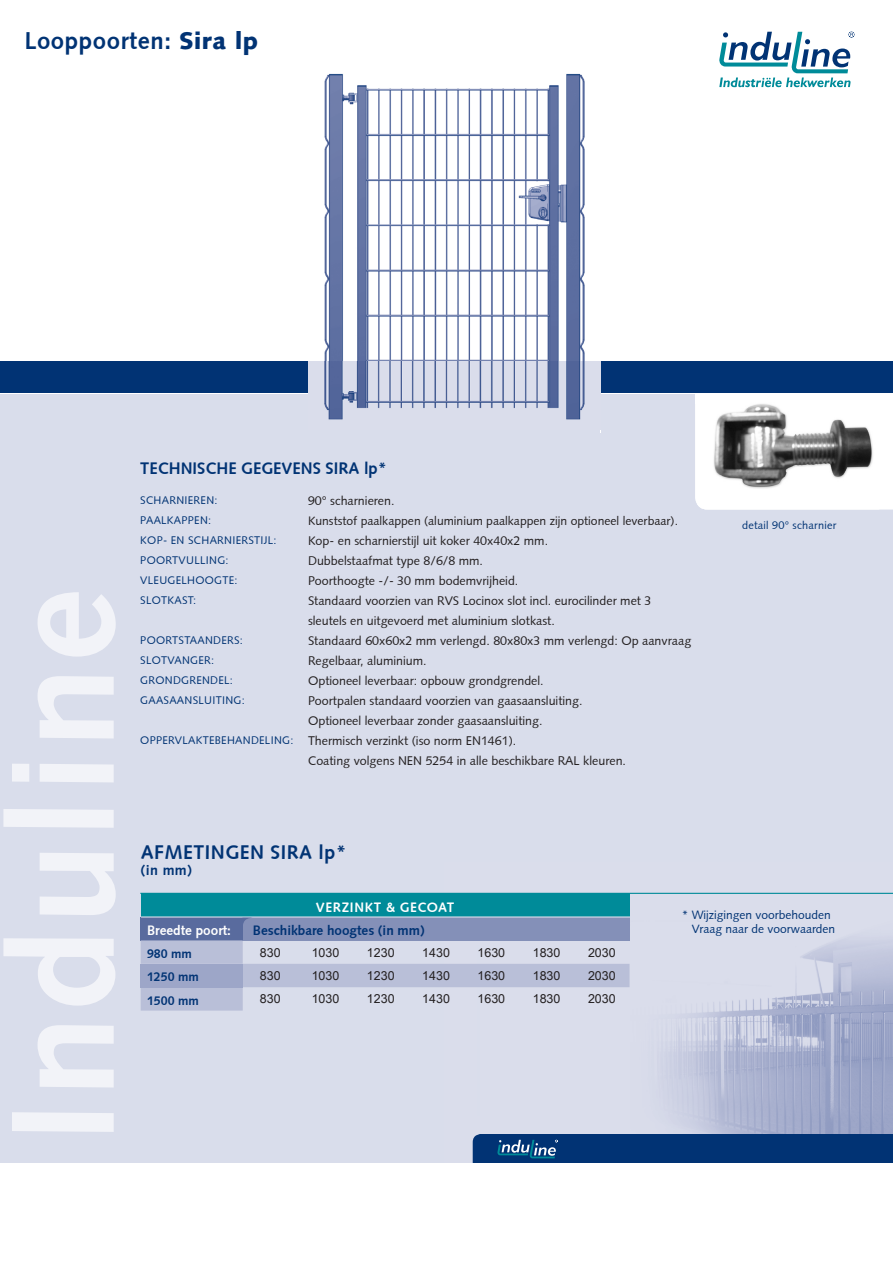
<style>
.page{position:relative;width:893px;height:1263px;background:#fff}
.page>*{position:absolute;margin:0;border:0;box-sizing:border-box;transform-origin:0 0}
.t1{font:700 147px "Syntax";letter-spacing:.03em;color:#f2f3f8}
.t2{font:700 24px "Syntax";letter-spacing:.025em;color:#013374}
.t3{font:700 19.5px "Syntax";letter-spacing:.025em;color:#013374}
.t4{font:700 16.5px "Syntax";color:#013374}
.t5{font:700 14.25px "Syntax";color:#013374}
.t6{font:700 13.5px "Syntax";color:#013374}
.t7{font:700 13.5px "Syntax";letter-spacing:.045em;color:#fff}
.t8{font:700 13.5px "Syntax";letter-spacing:.005em;color:#fff}
.t9{font:12.45px "Syntax";color:#231f20}
.t10{font:12.45px "Arial";color:#231f20}
.t11{font:700 12.45px "Syntax";color:#013374}
.t12{font:12.15px "Syntax";color:#231f20}
.t13{font:12px "Syntax";color:#013374}
.t14{font:10.95px "Syntax";letter-spacing:.025em;color:#013374}
.s1{font-weight:900}
</style>
<div class="page">
<div style="left:0;top:394px;width:893px;height:797px;background:#d9ddeb"></div>
<img style="left:444px;top:892px;width:449px;height:271px">
<svg style="left:719px;top:32px;width:135px;height:55px"></svg>
<hr style="left:478px;top:945px;width:1px;height:170px;background:#d9ddeb">
<div style="left:879px;top:394px;width:14px;height:115px;background:#fff"></div>
<img style="left:695px;top:394px;width:184px;height:115px">
<div style="left:695px;top:387px;width:21px;height:17px;background:#fff"></div>
<div style="left:0;top:361px;width:893px;height:32px;background:#013374"></div>
<div style="left:473px;top:1134px;width:420px;height:29px;background:#013374"></div>
<div style="left:0;top:1163px;width:893px;height:100px;background:#fff"></div>
<img style="left:324px;top:73px;width:261px;height:288px">
<img style="left:308px;top:361px;width:292px;height:59px">
<div style="left:141px;top:894px;width:489px;height:23px;background:#008b99"></div>
<div style="left:141px;top:917px;width:102px;height:23px;background:#596b9e"></div>
<div style="left:243px;top:917px;width:387px;height:23px;background:#8490b8"></div>
<svg style="left:141px;top:940px;width:489px;height:70px"></svg>
<div style="left:141px;top:964px;width:102px;height:23px;background:#9da6c8"></div>
<hr style="left:141px;top:916px;width:489px;height:1px;background:#d9ddeb">
<svg style="left:243px;top:917px;width:10px;height:7px"></svg>
<hr style="left:140px;top:893px;width:753px;height:1px;background:#008b99">
<p class="t2" style="left:24px;top:27px;width:235px">Looppoorten: <span class="s1">Sira lp</span></p>
<p class="t1" style="left:-21px;top:1142px;width:555px;rotate:-90deg">Induline</p>
<p class="t4" style="left:140px;top:459px;width:248px">TECHNISCHE GEGEVENS SIRA lp*</p>
<p class="t14" style="left:140px;top:494px;width:79px">SCHARNIEREN:</p>
<p class="t9" style="left:308px;top:493px;width:88px">90° scharnieren.</p>
<p class="t14" style="left:140px;top:514px;width:72px">PAALKAPPEN:</p>
<p class="t12" style="left:308px;top:513px;width:371px">Kunststof paalkappen (aluminium paalkappen zijn optioneel leverbaar).</p>
<p class="t14" style="left:140px;top:534px;width:138px">KOP- EN SCHARNIERSTIJL:</p>
<p class="t9" style="left:308px;top:533px;width:242px">Kop- en scharnierstijl uit koker 40x40x2 mm.</p>
<p class="t14" style="left:140px;top:553px;width:90px">POORTVULLING:</p>
<p class="t9" style="left:308px;top:553px;width:177px">Dubbelstaafmat type 8/6/8 mm.</p>
<p class="t14" style="left:140px;top:574px;width:99px">VLEUGELHOOGTE:</p>
<p class="t9" style="left:308px;top:573px;width:212px">Poorthoogte -/- 30 mm bodemvrijheid.</p>
<p class="t14" style="left:140px;top:594px;width:57px">SLOTKAST:</p>
<p class="t9" style="left:308px;top:593px;width:345px">Standaard voorzien van RVS Locinox slot incl. eurocilinder met 3</p>
<p class="t9" style="left:308px;top:613px;width:248px">sleutels en uitgevoerd met aluminium slotkast.</p>
<p class="t14" style="left:140px;top:634px;width:104px">POORTSTAANDERS:</p>
<p class="t9" style="left:308px;top:633px;width:385px">Standaard 60x60x2 mm verlengd. 80x80x3 mm verlengd: Op aanvraag</p>
<p class="t14" style="left:140px;top:654px;width:75px">SLOTVANGER:</p>
<p class="t9" style="left:308px;top:653px;width:120px">Regelbaar, aluminium.</p>
<p class="t14" style="left:140px;top:674px;width:94px">GRONDGRENDEL:</p>
<p class="t9" style="left:308px;top:673px;width:237px">Optioneel leverbaar: opbouw grondgrendel.</p>
<p class="t14" style="left:140px;top:694px;width:106px">GAASAANSLUITING:</p>
<p class="t9" style="left:308px;top:693px;width:276px">Poortpalen standaard voorzien van gaasaansluiting.</p>
<p class="t9" style="left:308px;top:713px;width:236px">Optioneel leverbaar zonder gaasaansluiting.</p>
<p class="t14" style="left:140px;top:734px;width:155px">OPPERVLAKTEBEHANDELING:</p>
<p class="t9" style="left:308px;top:733px;width:210px">Thermisch verzinkt (iso norm EN1461).</p>
<p class="t9" style="left:308px;top:753px;width:319px">Coating volgens NEN 5254 in alle beschikbare RAL kleuren.</p>
<p class="t3" style="left:141px;top:841px;width:207px">AFMETINGEN SIRA lp*</p>
<p class="t5" style="left:141px;top:862px;width:53px">(in mm)</p>
<p class="t14" style="left:742px;top:519px;width:96px">detail 90° scharnier</p>
<p class="t7" style="left:316px;top:899px;width:140px">VERZINKT &amp; GECOAT</p>
<p class="t8" style="left:147px;top:922px;width:86px">Breedte poort:</p>
<p class="t6" style="left:253px;top:922px;width:173px">Beschikbare hoogtes (in mm)</p>
<p class="t11" style="left:147px;top:946px;width:46px">980 mm</p>
<p class="t10" style="left:260px;top:943px;width:22px">830</p>
<p class="t10" style="left:312px;top:943px;width:29px">1030</p>
<p class="t10" style="left:367px;top:943px;width:29px">1230</p>
<p class="t10" style="left:422px;top:943px;width:29px">1430</p>
<p class="t10" style="left:477px;top:943px;width:29px">1630</p>
<p class="t10" style="left:533px;top:943px;width:29px">1830</p>
<p class="t10" style="left:588px;top:943px;width:29px">2030</p>
<p class="t11" style="left:147px;top:970px;width:53px">1250 mm</p>
<p class="t10" style="left:260px;top:966px;width:22px">830</p>
<p class="t10" style="left:312px;top:966px;width:29px">1030</p>
<p class="t10" style="left:367px;top:966px;width:29px">1230</p>
<p class="t10" style="left:422px;top:966px;width:29px">1430</p>
<p class="t10" style="left:477px;top:966px;width:29px">1630</p>
<p class="t10" style="left:533px;top:966px;width:29px">1830</p>
<p class="t10" style="left:588px;top:966px;width:29px">2030</p>
<p class="t11" style="left:147px;top:993px;width:53px">1500 mm</p>
<p class="t10" style="left:260px;top:990px;width:22px">830</p>
<p class="t10" style="left:312px;top:990px;width:29px">1030</p>
<p class="t10" style="left:367px;top:990px;width:29px">1230</p>
<p class="t10" style="left:422px;top:990px;width:29px">1430</p>
<p class="t10" style="left:477px;top:990px;width:29px">1630</p>
<p class="t10" style="left:533px;top:990px;width:29px">1830</p>
<p class="t10" style="left:588px;top:990px;width:29px">2030</p>
<p class="t13" style="left:682px;top:907px;width:151px">* Wijzigingen voorbehouden</p>
<p class="t13" style="left:692px;top:922px;width:145px">Vraag naar de voorwaarden</p>
</div>
